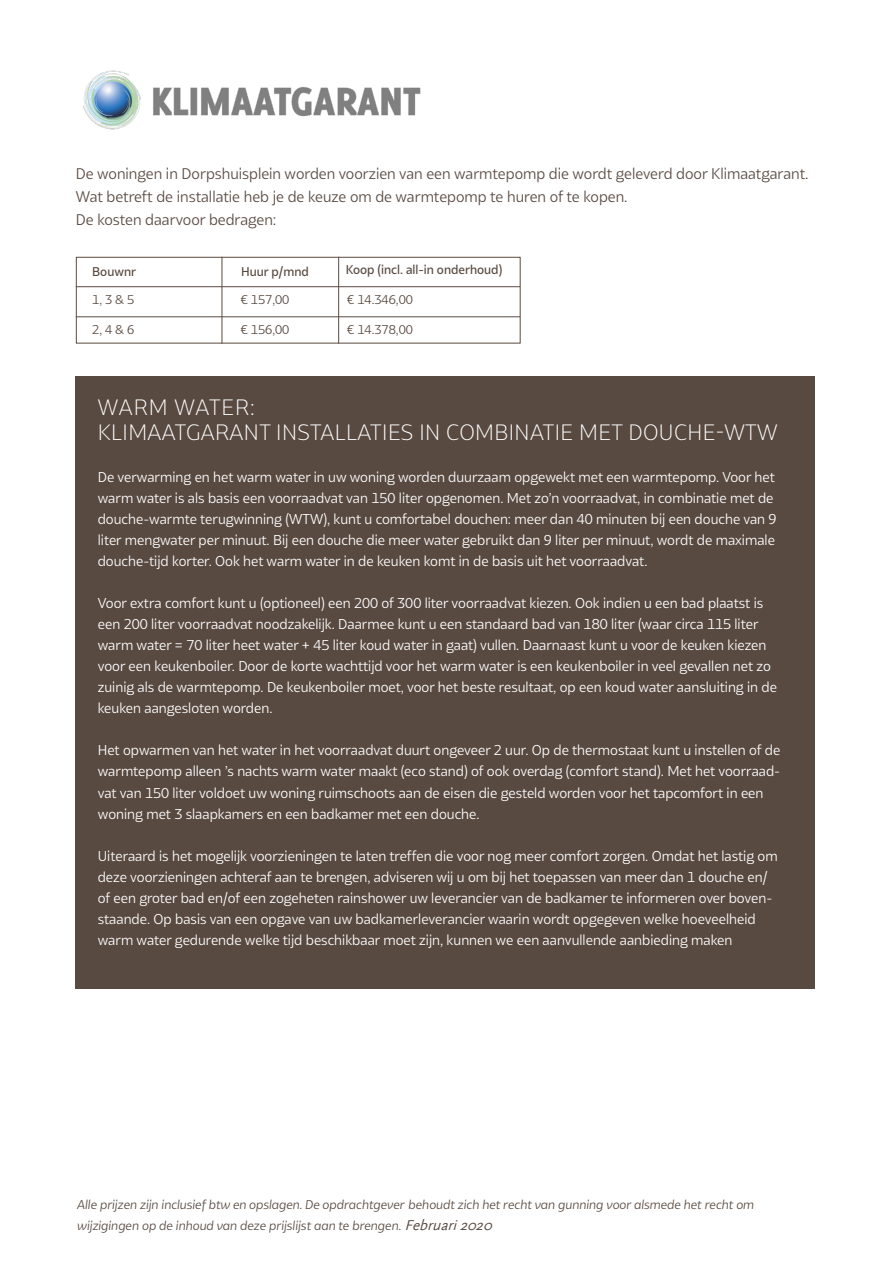
<style>
.page{position:relative;width:893px;height:1263px;background:#fff}
.page>*{position:absolute;margin:0;border:0;box-sizing:border-box;transform-origin:0 0}
.t1{font:300 21px "Bw Glenn Sans";letter-spacing:.02em;color:#fff}
.t2{font:300 21px "Bw Glenn Sans";letter-spacing:.05em;color:#fff}
.t3{font:14.55px/23px "Bw Glenn Sans";color:#594a41}
.t4{font:13.5px/21px "Bw Glenn Sans";color:#fff}
.t5{font:italic 12px/20.4px "Bw Glenn Sans";color:#594a41}
.t6{font:12px "Bw Glenn Sans";color:#594a41}
.t7{font:500 12px "Bw Glenn Sans";color:#594a41}
.s1{font-family:"Scala Sans";font-size:15px}
</style>
<div class="page">
<hr style="left:76px;top:286px;width:444px;height:1px;background:#594a41">
<hr style="left:76px;top:316px;width:444px;height:1px;background:#594a41">
<div style="left:76px;top:376px;width:739px;height:612px;background:#594a41"></div>
<img style="left:82px;top:70px;width:339px;height:60px">
<div style="left:76px;top:257px;width:445px;height:87px;border:1px solid #594a41"></div>
<hr style="left:221px;top:257px;width:1px;height:87px;background:#594a41">
<hr style="left:338px;top:257px;width:1px;height:87px;background:#594a41">
<p class="t3" style="left:76px;top:162px;width:734px">De woningen in Dorpshuisplein worden voorzien van een warmtepomp die wordt geleverd door Klimaatgarant.<br>Wat betreft de installatie heb je de keuze om de warmtepomp te huren of te kopen.</p>
<p class="t3" style="left:76px;top:208px;width:202px">De kosten daarvoor bedragen:</p>
<p class="t7" style="left:92px;top:264px;width:45px">Bouwnr</p>
<p class="t7" style="left:241px;top:264px;width:69px">Huur p/mnd</p>
<p class="t7" style="left:346px;top:263px;width:158px">Koop (incl. all-in onderhoud)</p>
<p class="t6" style="left:92px;top:292px;width:43px">1, 3 &amp; 5</p>
<p class="t6" style="left:241px;top:292px;width:50px">€ 157,00</p>
<p class="t6" style="left:347px;top:292px;width:67px">€ 14.346,00</p>
<p class="t6" style="left:92px;top:322px;width:43px">2, 4 &amp; 6</p>
<p class="t6" style="left:241px;top:322px;width:50px">€ 156,00</p>
<p class="t6" style="left:347px;top:322px;width:67px">€ 14.378,00</p>
<p class="t2" style="left:98px;top:395px;width:159px">WARM WATER:</p>
<p class="t1" style="left:98px;top:420px;width:681px">KLIMAATGARANT INSTALLATIES IN COMBINATIE MET DOUCHE-WTW</p>
<p class="t4" style="left:98px;top:467px;width:680px">De verwarming en het warm water in uw woning worden duurzaam opgewekt met een warmtepomp. Voor het warm water is als basis een voorraadvat van 150 liter opgenomen. Met zo’n voorraadvat, in combinatie met de douche-warmte terugwinning (WTW), kunt u comfortabel douchen: meer dan 40 minuten bij een douche van 9 liter mengwater per minuut. Bij een douche die meer water gebruikt dan 9 liter per minuut, wordt de maximale douche-tijd korter. Ook het warm water in de keuken komt in de basis uit het voorraadvat.</p>
<p class="t4" style="left:98px;top:593px;width:681px">Voor extra comfort kunt u (optioneel) een 200 of 300 liter voorraadvat kiezen. Ook indien u een bad plaatst is een 200 liter voorraadvat noodzakelijk. Daarmee kunt u een standaard bad van 180 liter (waar circa 115 liter warm water = 70 liter heet water + 45 liter koud water in gaat) vullen. Daarnaast kunt u voor de keuken kiezen voor een keukenboiler. Door de korte wachttijd voor het warm water is een keukenboiler in veel gevallen net zo zuinig als de warmtepomp. De keukenboiler moet, voor het beste resultaat, op een koud water aansluiting in de keuken aangesloten worden.</p>
<p class="t4" style="left:98px;top:740px;width:684px">Het opwarmen van het water in het voorraadvat duurt ongeveer 2 uur. Op de thermostaat kunt u instellen of de warmtepomp alleen ’s nachts warm water maakt (eco stand) of ook overdag (comfort stand). Met het voorraad&shy;vat van 150 liter voldoet uw woning ruimschoots aan de eisen die gesteld worden voor het tapcomfort in een woning met 3 slaapkamers en een badkamer met een douche.</p>
<p class="t4" style="left:98px;top:845px;width:681px">Uiteraard is het mogelijk voorzieningen te laten treffen die voor nog meer comfort zorgen. Omdat het lastig om deze voorzieningen achteraf aan te brengen, adviseren wij u om bij het toepassen van meer dan 1 douche en/ of een groter bad en/of een zogeheten rainshower uw leverancier van de badkamer te informeren over boven&shy;staande. Op basis van een opgave van uw badkamerleverancier waarin wordt opgegeven welke hoeveelheid warm water gedurende welke tijd beschikbaar moet zijn, kunnen we een aanvullende aanbieding maken</p>
<p class="t5" style="left:77px;top:1194px;width:678px">Alle prijzen zijn inclusief btw en opslagen. De opdrachtgever behoudt zich het recht van gunning voor alsmede het recht om wijzigingen op de inhoud van deze prijslijst aan te brengen. <span class="s1">Februari2020</span></p>
</div>
